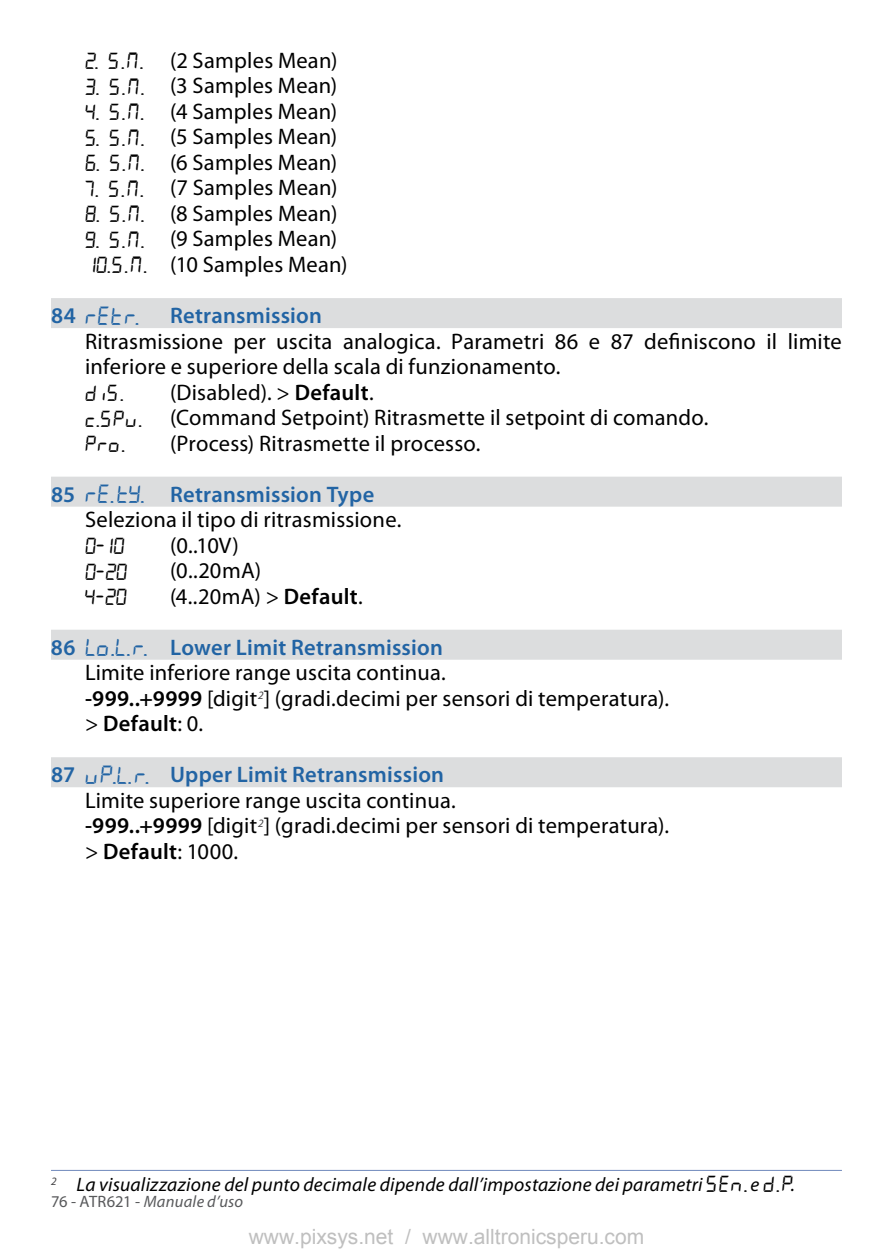
<style>
.page{position:relative;width:893px;height:1259px;background:#fff}
.page>*{position:absolute;margin:0;border:0;box-sizing:border-box;transform-origin:0 0}
.t1{font:22.5px/25.5px "Myriad Pro";letter-spacing:.01em;color:#000}
.t2{font:22.5px "Pix 7 Segs";letter-spacing:-.04em;color:#000}
.t3{font:21px "Arial";color:#bfbfbf}
.t4{font:italic 19.5px "Myriad Pro";letter-spacing:.015em;color:#000}
.t5{font:italic 16.5px "Myriad Pro";letter-spacing:.015em;color:#58595b}
.s1{font-family:"Pix 7 Segs"}
.s2{font-weight:600;color:#2264a4}
.s3{font-family:"Pix 7 Segs";font-size:25.5px;color:#2264a4}
.s4{font-weight:600}
.s5{font-family:"Pix 7 Segs";font-style:normal;font-size:22.5px}
.s6{font-style:normal}
</style>
<div class="page">
<div style="left:51px;top:298px;width:791px;height:30px;background:#dcddde"></div>
<div style="left:51px;top:477px;width:791px;height:30px;background:#dcddde"></div>
<div style="left:51px;top:630px;width:791px;height:30px;background:#dcddde"></div>
<div style="left:51px;top:757px;width:791px;height:30px;background:#dcddde"></div>
<hr style="left:51px;top:1170px;width:791px;height:1px;background:#7089bb">
<p class="t1" style="left:85px;top:48px;width:254px"><span class="s1">2. S.M.</span> (2 Samples Mean)</p>
<p class="t1" style="left:85px;top:74px;width:254px"><span class="s1">3. S.M.</span> (3 Samples Mean)</p>
<p class="t1" style="left:85px;top:99px;width:254px"><span class="s1">4. S.M.</span> (4 Samples Mean)</p>
<p class="t1" style="left:85px;top:125px;width:254px"><span class="s1">5. S.M.</span> (5 Samples Mean)</p>
<p class="t1" style="left:85px;top:150px;width:254px"><span class="s1">6. S.M.</span> (6 Samples Mean)</p>
<p class="t1" style="left:85px;top:176px;width:254px"><span class="s1">7. S.M.</span> (7 Samples Mean)</p>
<p class="t1" style="left:85px;top:201px;width:254px"><span class="s1">8. S.M.</span> (8 Samples Mean)</p>
<p class="t1" style="left:85px;top:226px;width:264px"><span class="s1">9. S.M.</span> (9 Samples Mean)<br><span class="s1">10.S.M.</span> (10 Samples Mean)</p>
<p class="t1" style="left:85px;top:303px;width:758px;text-indent:-34px"><span class="s2">84</span> <span class="s3">RETR.</span> <span class="s2">Retransmission<br></span>Ritrasmissione per uscita analogica. Parametri 86 e 87 definiscono il limite inferiore e superiore della scala di funzionamento.</p>
<p class="t2" style="left:85px;top:380px;width:41px">DIS.</p>
<p class="t1" style="left:85px;top:380px;width:625px;text-indent:85px">(Disabled). &gt; <span class="s4">Default</span>.<br><span class="s1">C.SPU.</span> (Command Setpoint) Ritrasmette il setpoint di comando.</p>
<p class="t2" style="left:85px;top:431px;width:42px">PRO.</p>
<p class="t1" style="left:170px;top:431px;width:312px">(Process) Ritrasmette il processo.</p>
<p class="t1" style="left:85px;top:482px;width:318px;text-indent:-34px"><span class="s2">85</span> <span class="s3">RE.TY.</span> <span class="s2">Retransmission Type<br></span>Seleziona il tipo di ritrasmissione.</p>
<p class="t2" style="left:85px;top:533px;width:42px">0-10</p>
<p class="t1" style="left:170px;top:533px;width:70px">(0..10V)</p>
<p class="t2" style="left:85px;top:558px;width:45px">0-20</p>
<p class="t1" style="left:170px;top:558px;width:93px">(0..20mA)</p>
<p class="t2" style="left:85px;top:584px;width:44px">4-20</p>
<p class="t1" style="left:170px;top:584px;width:194px">(4..20mA) &gt; <span class="s4">Default</span>.</p>
<p class="t1" style="left:85px;top:635px;width:585px;text-indent:-34px"><span class="s2">86</span> <span class="s3">LO.L.R.</span> <span class="s2">Lower Limit Retransmission<br></span>Limite inferiore range uscita continua.<br><span class="s4">-999..+9999</span> [digit<sup>2</sup>] (gradi.decimi per sensori di temperatura). &gt; <span class="s4">Default</span>: 0.</p>
<p class="t1" style="left:85px;top:762px;width:585px;text-indent:-34px"><span class="s2">87</span> <span class="s3">UP.L.R.</span> <span class="s2">Upper Limit Retransmission<br></span>Limite superiore range uscita continua.<br><span class="s4">-999..+9999</span> [digit<sup>2</sup>] (gradi.decimi per sensori di temperatura). &gt; <span class="s4">Default</span>: 1000.</p>
<p class="t4" style="left:51px;top:1174px;width:745px"><sup>2</sup> La visualizzazione del punto decimale dipende dall’impostazione dei parametri <span class="s5">SEN.</span> e <span class="s5">D.P</span>.</p>
<p class="t3" style="left:249px;top:1224px;width:397px">www.pixsys.net / www.alltronicsperu.com</p>
<p class="t5" style="left:51px;top:1192px;width:194px"><span class="s6">76 - ATR621 -</span> Manuale d’uso</p>
</div>
